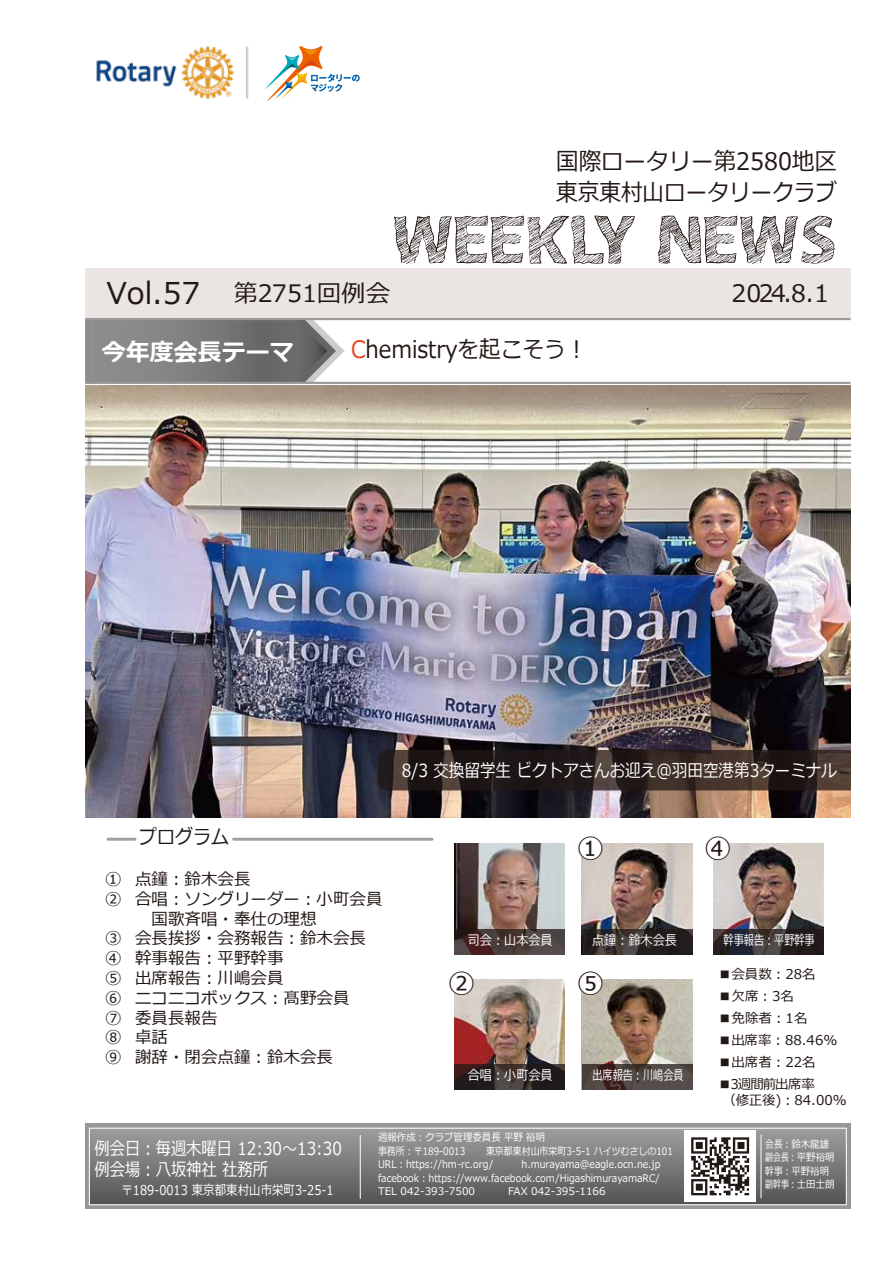
<style>
.page{position:relative;width:893px;height:1263px;background:#fff}
.page>*{position:absolute;margin:0;border:0;box-sizing:border-box;transform-origin:0 0}
.t1{font:30px "Meiryo";color:#221815}
.t2{font:27px "Meiryo";color:#221815}
.t3{font:24px "Meiryo";color:#221815;scale:.9 1}
.t4{font:24px "Meiryo";color:#221815}
.t5{font:24px "Meiryo";color:#221815;scale:.94 1}
.t6{font:700 24px "Meiryo";color:#fff}
.t7{font:19.95px "Meiryo";color:#221815;scale:.9 1}
.t8{font:18px/20.7px "Meiryo";color:#fff;scale:.85 1}
.t9{font:18px "Meiryo";color:#fff;scale:.86 1}
.t10{font:16.5px/19.8px "Meiryo";color:#221815}
.t11{font:13.5px "Meiryo";color:#221815}
.t12{font:13.5px "Meiryo";color:#fff;scale:.85 1}
.t13{font:13.5px "Meiryo";color:#fff;scale:.9 1}
.t14{font:13.5px/16.2px "Meiryo";letter-spacing:-.03em;color:#221815}
.t15{font:13.5px "Meiryo";color:#fff;scale:.75 1}
.t16{font:10.5px/13.5px "Meiryo";color:#fff;scale:.85 1}
.t17{font:10.5px "Meiryo";color:#fff;scale:.9 1}
.t18{font:10.5px/13.5px "Meiryo";color:#fff;scale:.83 1}
.t19{font:10.5px "Meiryo";color:#fff}
.s1{color:#e94622}
</style>
<div class="page">
<img style="left:454px;top:844px;width:111px;height:85px">
<img style="left:582px;top:844px;width:110px;height:85px">
<img style="left:713px;top:844px;width:110px;height:85px">
<img style="left:454px;top:979px;width:111px;height:85px">
<img style="left:582px;top:979px;width:110px;height:85px">
<img style="left:85px;top:385px;width:766px;height:432px">
<svg style="left:378px;top:750px;width:472px;height:40px;background:#2f2420"></svg>
<div style="left:85px;top:1124px;width:765px;height:85px;background:linear-gradient(to right,#999899,#999899)"></div>
<div style="left:89px;top:1128px;width:757px;height:77px;background:linear-gradient(to bottom,#9e9e9f,#545252)"></div>
<div style="left:89px;top:1128px;width:758px;height:77px;border:1px solid #fff"></div>
<hr style="left:760px;top:1134px;width:2px;height:64px;background:#fff">
<hr style="left:360px;top:1135px;width:1px;height:64px;background:#fff">
<div style="left:684px;top:1130px;width:72px;height:72px;background:#fff"></div>
<svg style="left:691px;top:1137px;width:58px;height:58px"></svg>
<svg style="left:454px;top:929px;width:111px;height:26px;background:#483736"></svg>
<svg style="left:582px;top:929px;width:111px;height:26px;background:#2f2826"></svg>
<svg style="left:713px;top:929px;width:111px;height:26px;background:#2e292b"></svg>
<svg style="left:454px;top:1064px;width:111px;height:26px;background:#2f2524"></svg>
<svg style="left:582px;top:1064px;width:111px;height:26px;background:#4c403d"></svg>
<svg style="left:581px;top:843px;width:22px;height:17px"></svg>
<svg style="left:581px;top:979px;width:22px;height:16px"></svg>
<svg style="left:454px;top:979px;width:20px;height:16px"></svg>
<svg style="left:713px;top:843px;width:17px;height:17px"></svg>
<hr style="left:108px;top:838px;width:27px;height:3px;background:#9fa0a0">
<hr style="left:234px;top:838px;width:198px;height:3px;background:#9fa0a0">
<svg style="left:85px;top:320px;width:259px;height:62px;background:#848484"></svg>
<div style="left:85px;top:268px;width:765px;height:51px;background:#eae5e3"></div>
<hr style="left:85px;top:382px;width:765px;height:2px;background:#999899">
<hr style="left:85px;top:318px;width:765px;height:2px;background:#999899">
<svg style="left:394px;top:216px;width:241px;height:48px"></svg>
<svg style="left:658px;top:216px;width:177px;height:48px"></svg>
<img style="left:96px;top:46px;width:153px;height:53px">
<svg style="left:265px;top:46px;width:95px;height:56px"></svg>
<h3 class="t5" style="left:556px;top:145px;width:300px">国際ロータリー第2580地区</h3>
<h3 class="t3" style="left:556px;top:176px;width:313px">東京東村山ロータリークラブ</h3>
<h1 class="t1" style="left:106px;top:273px;width:95px">Vol.57</h1>
<h3 class="t6" style="left:102px;top:336px;width:193px">今年度会長テーマ</h3>
<h3 class="t3" style="left:351px;top:333px;width:264px"><span class="s1">C</span>hemistryを起こそう︕</h3>
<h3 class="t4" style="left:234px;top:276px;width:158px">第2751回例会</h3>
<h3 class="t4" style="left:731px;top:276px;width:99px">2024.8.1</h3>
<h3 class="t10" style="left:105px;top:870px;width:18px">①<br>②</h3>
<h3 class="t10" style="left:105px;top:929px;width:18px;text-align:justify">③<br>④<br>⑤<br>⑥<br>⑦<br>⑧<br>⑨</h3>
<h3 class="t7" style="left:139px;top:823px;width:101px">プログラム</h3>
<h3 class="t10" style="left:135px;top:870px;width:249px">点鐘︓鈴木会長<br>合唱︓ソングリーダー︓小町会員　国歌斉唱・奉仕の理想<br>会長挨拶・会務報告︓鈴木会長幹事報告︓平野幹事<br>出席報告︓川嶋会員<br>ニコニコボックス︓髙野会員<br>委員長報告<br>卓話<br>謝辞・閉会点鐘︓鈴木会長</h3>
<h3 class="t9" style="left:402px;top:758px;width:508px">8/3 交換留学生 ビクトアさんお迎え＠羽田空港第3ターミナル</h3>
<h2 class="t2" style="left:577px;top:829px;width:28px">①</h2>
<h2 class="t2" style="left:705px;top:829px;width:28px">④</h2>
<p class="t13" style="left:468px;top:930px;width:96px">司会︓山本会員</p>
<p class="t15" style="left:724px;top:930px;width:123px">幹事報告︓平野幹事</p>
<p class="t13" style="left:592px;top:930px;width:96px">点鐘︓鈴木会長</p>
<h2 class="t2" style="left:448px;top:964px;width:28px">②</h2>
<h2 class="t2" style="left:577px;top:964px;width:28px">⑤</h2>
<p class="t13" style="left:468px;top:1065px;width:96px">合唱︓小町会員</p>
<p class="t15" style="left:592px;top:1065px;width:123px">出席報告︓川嶋会員</p>
<p class="t11" style="left:718px;top:965px;width:99px">■会員数︓28名</p>
<p class="t11" style="left:718px;top:1009px;width:91px">■免除者︓1名</p>
<p class="t11" style="left:718px;top:987px;width:77px">■欠席︓3名</p>
<p class="t11" style="left:718px;top:1030px;width:121px">■出席率︓88.46%</p>
<p class="t14" style="left:722px;top:1076px;width:126px;text-indent:-4px">■3週間前出席率<br>（修正後)︓84.00%</p>
<p class="t11" style="left:718px;top:1052px;width:99px">■出席者︓22名</p>
<h3 class="t8" style="left:94px;top:1139px;width:293px">例会日︓毎週木曜日 12:30～13:30例会場︓八坂神社 社務所</h3>
<p class="t12" style="left:122px;top:1181px;width:251px">〒189-0013 東京都東村山市栄町3-25-1</p>
<p class="t17" style="left:378px;top:1130px;width:187px">週報作成︓クラブ管理委員長 平野 裕明</p>
<p class="t16" style="left:378px;top:1145px;width:333px">事務所︓〒189-0013<br>URL︓https://hm-rc.org/ facebook︓https://www.facebook.com/HigashimurayamaRC/</p>
<p class="t16" style="left:486px;top:1145px;width:221px">東京都東村山市栄町3-5-1 ハイツむさしの101</p>
<p class="t17" style="left:522px;top:1157px;width:156px">h.murayama@eagle.ocn.ne.jp</p>
<p class="t19" style="left:378px;top:1184px;width:99px">TEL 042-393-7500</p>
<p class="t19" style="left:508px;top:1184px;width:99px">FAX 042-395-1166</p>
<p class="t18" style="left:765px;top:1138px;width:85px">会長︓鈴木龍雄副会長︓平野裕明幹事︓平野裕明副幹事︓土田士朗</p>
</div>
